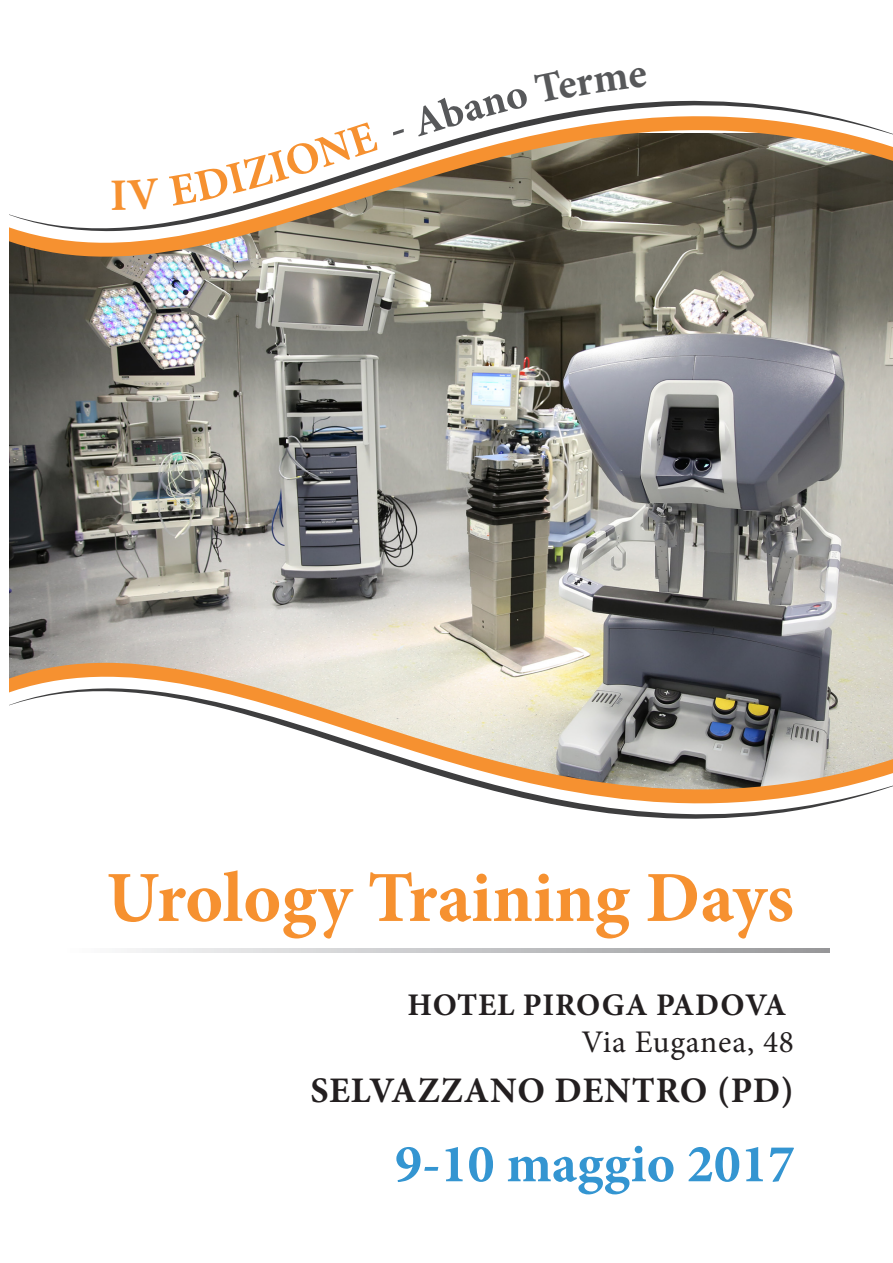
<style>
.page{position:relative;width:893px;height:1263px;background:#fff}
.page>*{position:absolute;margin:0;border:0;box-sizing:border-box;transform-origin:0 0}
.t1{font:700 72px "Minion Pro";color:#f69130}
.t2{font:700 54px "Minion Pro";color:#3495d1}
.t3{font:700 36px "Minion Pro";letter-spacing:.025em;color:#231f20}
.t4{font:700 31.5px "Minion Pro";letter-spacing:.02em;color:#231f20}
.t5{font:31.5px "Minion Pro";letter-spacing:.025em;color:#231f20}
</style>
<div class="page">
<img style="left:9px;top:332px;width:884px;height:255px">
<svg style="left:9px;top:587px;width:884px;height:14px;background:#a09e98"></svg>
<svg style="left:9px;top:601px;width:884px;height:348px"></svg>
<svg style="left:9px;top:688px;width:884px;height:131px"></svg>
<img style="left:9px;top:319px;width:884px;height:13px">
<svg style="left:9px;top:232px;width:884px;height:87px;background:#878174"></svg>
<svg style="left:9px;top:100px;width:884px;height:132px"></svg>
<svg style="left:127px;top:949px;width:703px;height:4px;background:#c4c5c6"></svg>
<svg style="left:112px;top:178px;width:48px;height:33px"></svg>
<svg style="left:168px;top:100px;width:479px;height:106px"></svg>
<h1 class="t1" style="left:106px;top:847px;width:689px">Urology Training Days</h1>
<p class="t4" style="left:408px;top:982px;width:380px">HOTEL PIROGA PADOVA</p>
<p class="t5" style="left:581px;top:1021px;width:214px">Via Euganea, 48</p>
<p class="t3" style="left:310px;top:1065px;width:485px">SELVAZZANO DENTRO (PD)</p>
<h2 class="t2" style="left:395px;top:1126px;width:401px">9-10 maggio 2017</h2>
</div>
